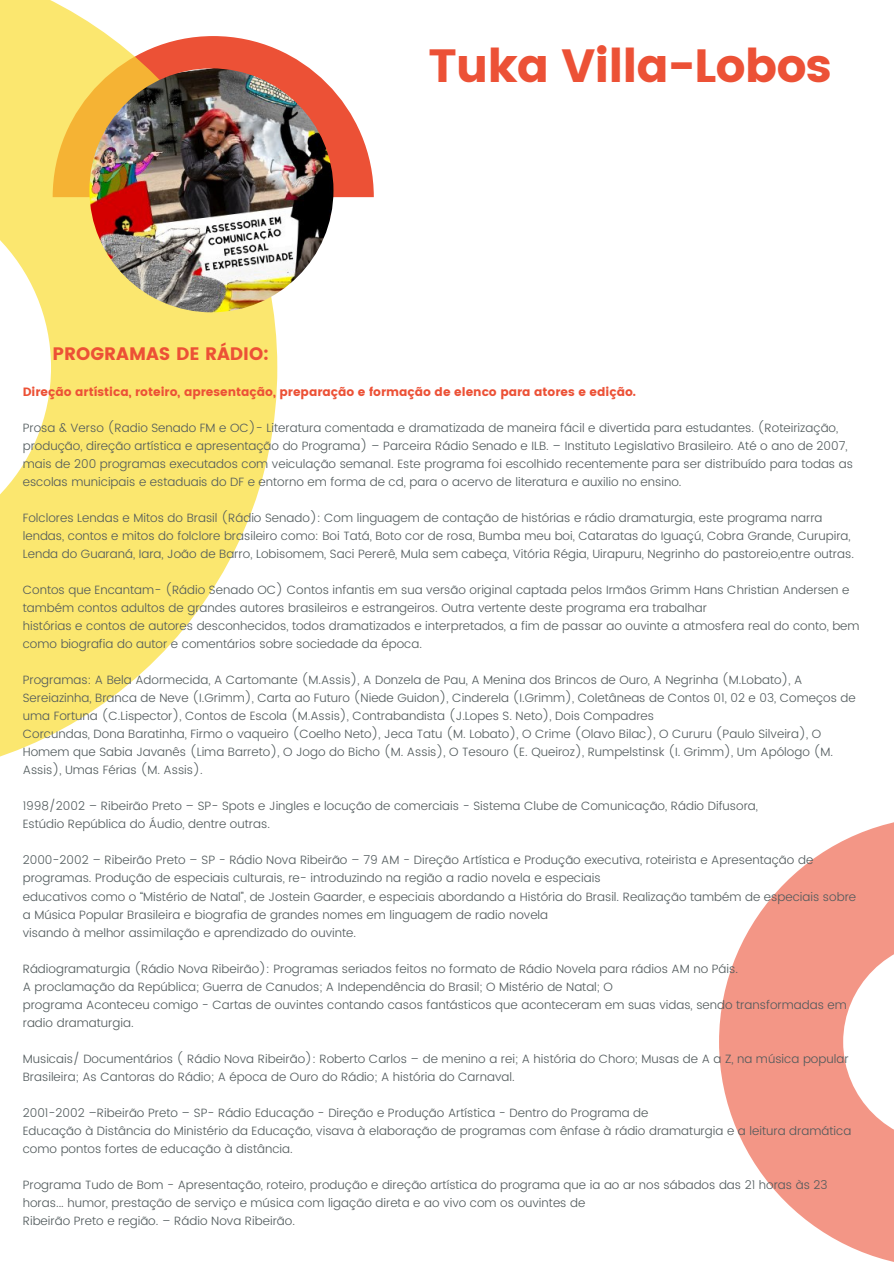
<style>
.page{position:relative;width:894px;height:1264px;background:#fff}
.page>*{position:absolute;margin:0;border:0;box-sizing:border-box;transform-origin:0 0}
.t1{font:46.5px "Poppins";letter-spacing:-.02em;color:#ec5136}
.t2{font:18px "Poppins";color:#ec5136}
.t3{font:300 12px/18px "Poppins";color:#50595b}
.t4{font:12px "Poppins";color:#ec5136}
</style>
<div class="page">
<svg style="left:278px;top:49px;width:96px;height:148px;fill:#ec5136"></svg>
<svg style="left:0;top:0;width:278px;height:757px;fill:#fbe76f"></svg>
<svg style="left:719px;top:822px;width:174px;height:440px;fill:#f39686"></svg>
<img style="left:89px;top:68px;width:244px;height:244px;border-radius:50%">
<p class="t1" style="left:428px;top:38px;width:405px">Tuka Villa-Lobos</p>
<p class="t2" style="left:53px;top:344px;width:218px">PROGRAMAS DE RÁDIO:</p>
<p class="t4" style="left:23px;top:384px;width:614px">Direção artística, roteiro, apresentação, preparação e formação de elenco para atores e edição.</p>
<p class="t3" style="left:23px;top:419px;width:831px">Prosa &amp; Verso (Radio Senado FM e OC)- Literatura comentada e dramatizada de maneira fácil e divertida para estudantes. (Roteirização, produção, direção artística e apresentação do Programa) – Parceira Rádio Senado e ILB. – Instituto Legislativo Brasileiro. Até o ano de 2007, mais de 200 programas executados com veiculação semanal. Este programa foi escolhido recentemente para ser distribuído para todas as escolas municipais e estaduais do DF e entorno em forma de cd, para o acervo de literatura e auxilio no ensino.</p>
<p class="t3" style="left:23px;top:509px;width:832px">Folclores Lendas e Mitos do Brasil (Rádio Senado): Com linguagem de contação de histórias e rádio dramaturgia, este programa narra lendas, contos e mitos do folclore brasileiro como: Boi Tatá, Boto cor de rosa, Bumba meu boi, Cataratas do Iguaçú, Cobra Grande, Curupira,<br>Lenda do Guaraná, Iara, João de Barro, Lobisomem, Saci Pererê, Mula sem cabeça, Vitória Régia, Uirapuru, Negrinho do pastoreio,entre outras.</p>
<p class="t3" style="left:23px;top:581px;width:827px">Contos que Encantam- (Rádio Senado OC) Contos infantis em sua versão original captada pelos Irmãos Grimm Hans Christian Andersen e também contos adultos de grandes autores brasileiros e estrangeiros. Outra vertente deste programa era trabalhar</p>
<p class="t3" style="left:23px;top:617px;width:838px">histórias e contos de autores desconhecidos, todos dramatizados e interpretados, a fim de passar ao ouvinte a atmosfera real do conto, bem como biografia do autor e comentários sobre sociedade da época.</p>
<p class="t3" style="left:23px;top:671px;width:834px">Programas: A Bela Adormecida, A Cartomante (M.Assis), A Donzela de Pau, A Menina dos Brincos de Ouro, A Negrinha (M.Lobato), A<br>Sereiazinha, Branca de Neve (I.Grimm), Carta ao Futuro (Niede Guidon), Cinderela (I.Grimm), Coletâneas de Contos 01, 02 e 03, Começos de uma Fortuna (C.Lispector), Contos de Escola (M.Assis), Contrabandista (J.Lopes S. Neto), Dois Compadres</p>
<p class="t3" style="left:23px;top:725px;width:811px">Corcundas, Dona Baratinha, Firmo o vaqueiro (Coelho Neto), Jeca Tatu (M. Lobato), O Crime (Olavo Bilac), O Cururu (Paulo Silveira), O<br>Homem que Sabia Javanês (Lima Barreto), O Jogo do Bicho (M. Assis), O Tesouro (E. Queiroz), Rumpelstinsk (I. Grimm), Um Apólogo (M.<br>Assis), Umas Férias (M. Assis).</p>
<p class="t3" style="left:23px;top:797px;width:736px">1998/2002 – Ribeirão Preto – SP- Spots e Jingles e locução de comerciais - Sistema Clube de Comunicação, Rádio Difusora,</p>
<p class="t3" style="left:23px;top:815px;width:248px">Estúdio República do Áudio, dentre outras.</p>
<p class="t3" style="left:23px;top:851px;width:791px">2000-2002 – Ribeirão Preto – SP - Rádio Nova Ribeirão – 79 AM - Direção Artística e Produção executiva, roteirista e Apresentação de programas. Produção de especiais culturais, re- introduzindo na região a radio novela e especiais</p>
<p class="t3" style="left:23px;top:887px;width:834px">educativos como o “Mistério de Natal”, de Jostein Gaarder, e especiais abordando a História do Brasil. Realização também de especiais sobre a Música Popular Brasileira e biografia de grandes nomes em linguagem de radio novela</p>
<p class="t3" style="left:23px;top:923px;width:335px">visando à melhor assimilação e aprendizado do ouvinte.</p>
<p class="t3" style="left:23px;top:959px;width:716px">Rádiogramaturgia (Rádio Nova Ribeirão): Programas seriados feitos no formato de Rádio Novela para rádios AM no Páis.</p>
<p class="t3" style="left:23px;top:977px;width:591px">A proclamação da República; Guerra de Canudos; A Independência do Brasil; O Mistério de Natal; O</p>
<p class="t3" style="left:23px;top:995px;width:825px">programa Aconteceu comigo - Cartas de ouvintes contando casos fantásticos que aconteceram em suas vidas, sendo transformadas em radio dramaturgia.</p>
<p class="t3" style="left:23px;top:1049px;width:827px">Musicais/ Documentários ( Rádio Nova Ribeirão): Roberto Carlos – de menino a rei; A história do Choro; Musas de A a Z, na música popular<br>Brasileira; As Cantoras do Rádio; A época de Ouro do Rádio; A história do Carnaval.</p>
<p class="t3" style="left:23px;top:1103px;width:627px">2001-2002 –Ribeirão Preto – SP- Rádio Educação - Direção e Produção Artística - Dentro do Programa de</p>
<p class="t3" style="left:23px;top:1121px;width:829px">Educação à Distância do Ministério da Educação, visava à elaboração de programas com ênfase à rádio dramaturgia e a leitura dramática como pontos fortes de educação à distância.</p>
<p class="t3" style="left:23px;top:1175px;width:806px">Programa Tudo de Bom - Apresentação, roteiro, produção e direção artística do programa que ia ao ar nos sábados das 21 horas às 23 horas... humor, prestação de serviço e música com ligação direta e ao vivo com os ouvintes de</p>
<p class="t3" style="left:23px;top:1211px;width:274px">Ribeirão Preto e região. – Rádio Nova Ribeirão.</p>
</div>
